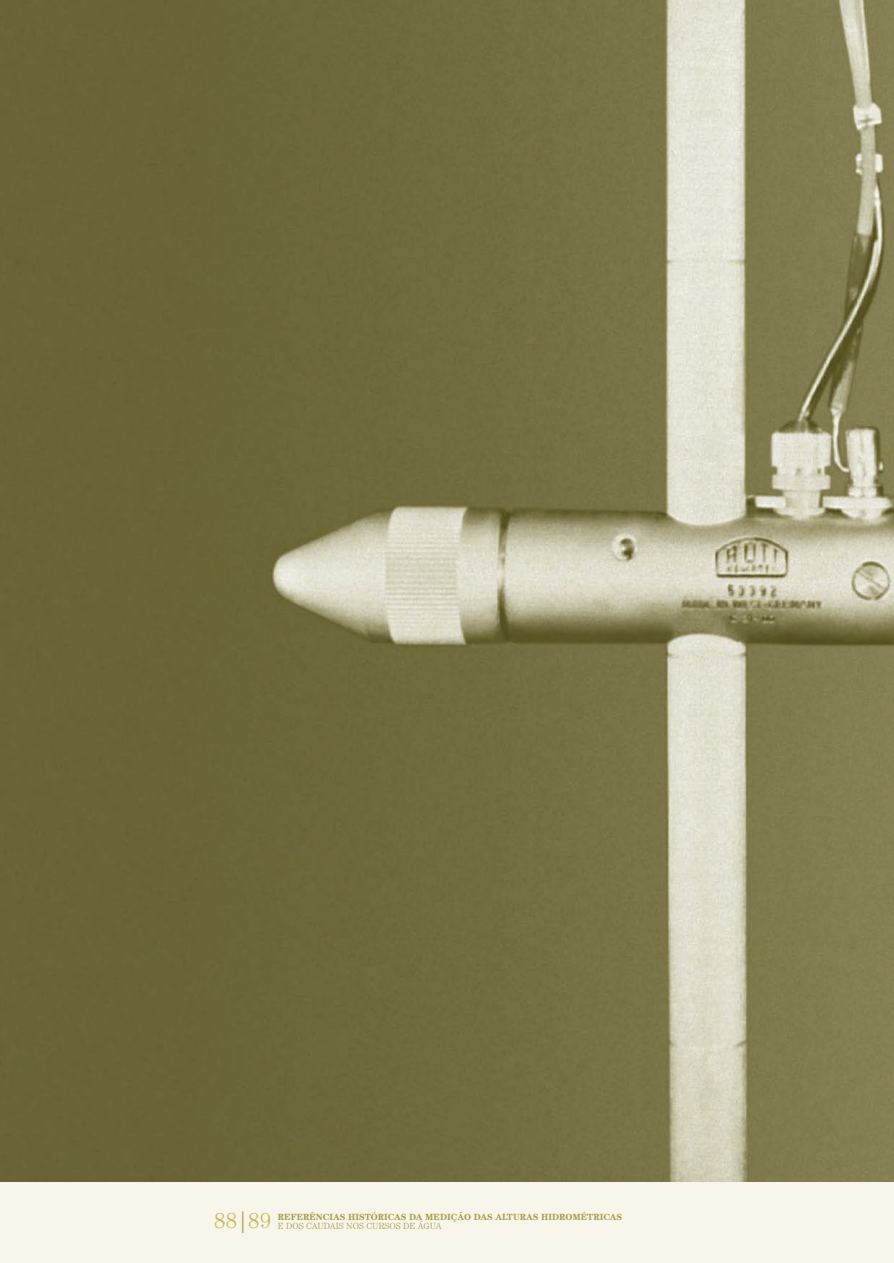
<style>
.page{position:relative;width:894px;height:1263px;background:#fff}
.page>*{position:absolute;margin:0;border:0;box-sizing:border-box;transform-origin:0 0}
.t1{font:300 21.75px "Century IT Cby BT";color:#c7b95a}
.t2{font:700 9px "Century IT Cby BT";color:#a89d4c}
.t3{font:300 9px "Century IT Cby BT";color:#a89d4c}
.s1{color:#a89d4c}
</style>
<div class="page">
<img style="left:0;top:0;width:893px;height:1182px">
<div style="left:0;top:1182px;width:893px;height:81px;background:#f8f6eb"></div>
<h1 class="t1" style="left:214px;top:1213px;width:59px">88<span class="s1">|</span>89</h1>
<p class="t2" style="left:278px;top:1213px;width:345px">REFERÊNCIAS HISTÓRICAS DA MEDIÇÃO DAS ALTURAS HIDROMÉTRICAS</p>
<p class="t3" style="left:278px;top:1222px;width:165px">E DOS CAUDAIS NOS CURSOS DE ÁGUA</p>
</div>
